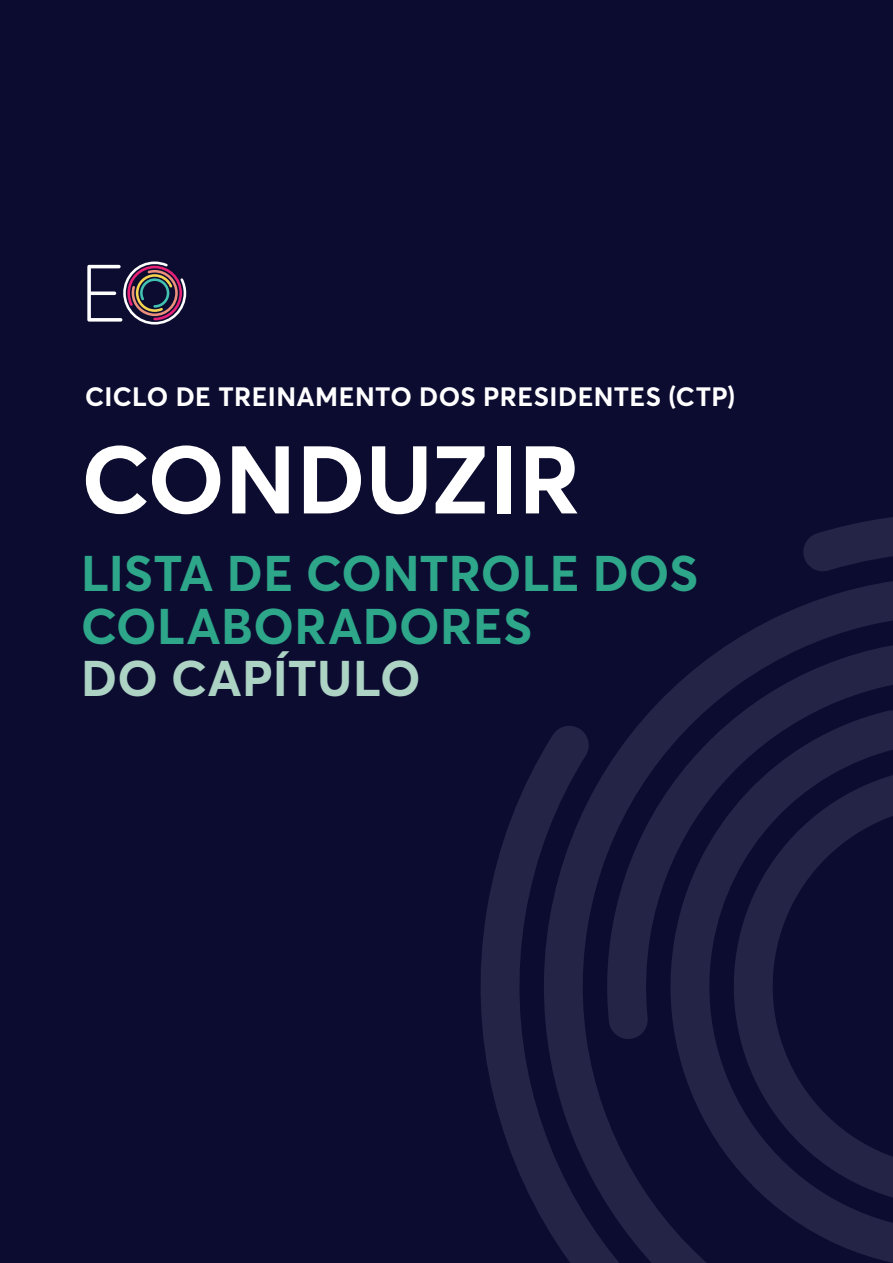
<style>
.page{position:relative;width:893px;height:1263px;background:#0c0c31}
.page>*{position:absolute;margin:0;border:0;box-sizing:border-box;transform-origin:0 0}
.t1{font:700 94.5px "Averta PE";color:#fff}
.t2{font:700 49.5px/52.5px "Averta PE";letter-spacing:.005em;color:#2ea689}
.t3{font:700 49.5px "Averta PE";letter-spacing:.005em;color:#add3c4}
.t4{font:700 26.25px "Averta PE";letter-spacing:.015em;color:#fff}
</style>
<div class="page">
<svg style="left:481px;top:517px;width:412px;height:637px"></svg>
<svg style="left:512px;top:545px;width:381px;height:718px"></svg>
<svg style="left:606px;top:613px;width:287px;height:650px"></svg>
<svg style="left:649px;top:708px;width:244px;height:555px"></svg>
<svg style="left:717px;top:749px;width:176px;height:460px"></svg>
<svg style="left:87px;top:261px;width:99px;height:64px"></svg>
<p class="t4" style="left:85px;top:378px;width:651px">CICLO DE TREINAMENTO DOS PRESIDENTES (CTP)</p>
<h1 class="t1" style="left:81px;top:413px;width:501px">CONDUZIR</h1>
<h2 class="t2" style="left:81px;top:545px;width:619px">LISTA DE CONTROLE DOS<br>COLABORADORES</h2>
<h2 class="t3" style="left:81px;top:644px;width:341px">DO CAPÍTULO</h2>
</div>
